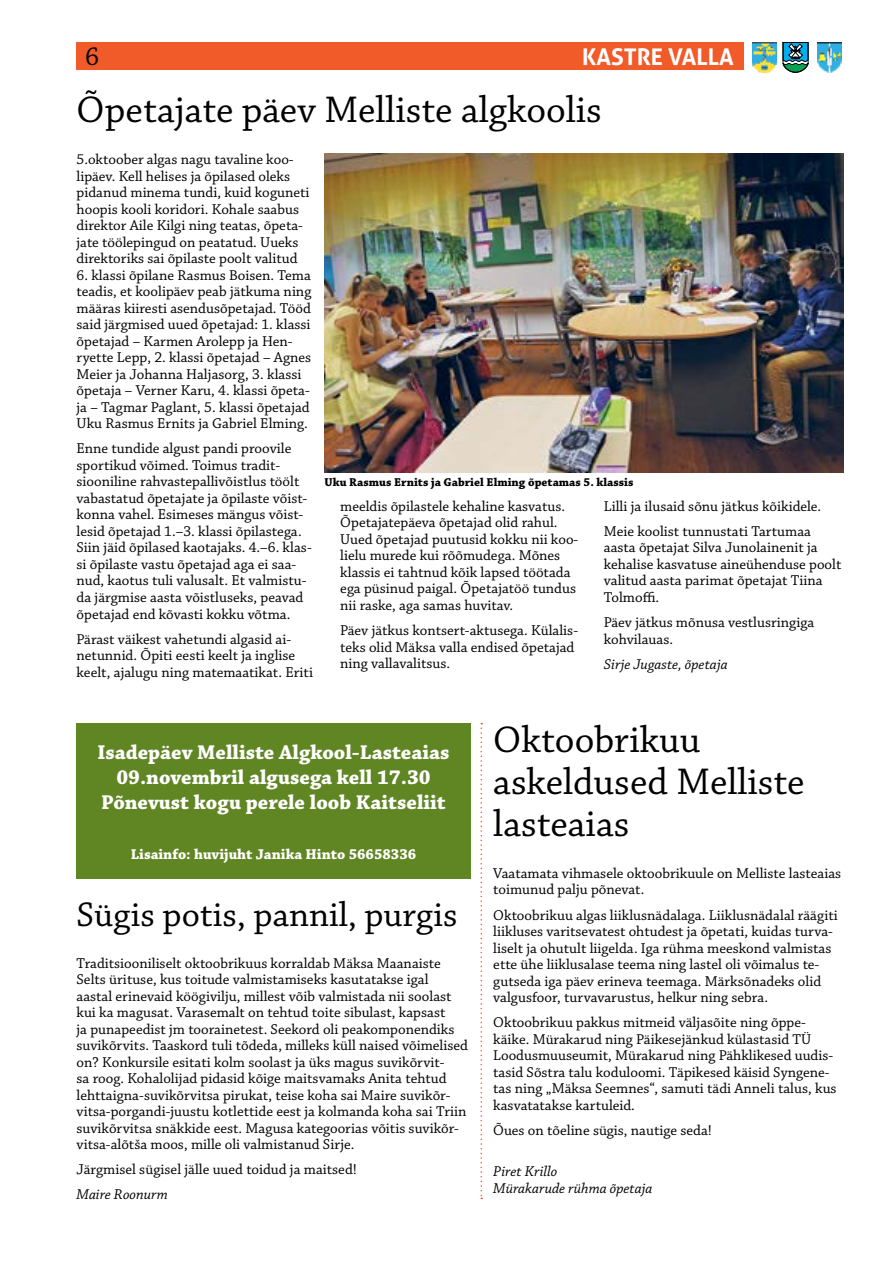
<style>
.page{position:relative;width:893px;height:1263px;background:#fff}
.page>*{position:absolute;margin:0;border:0;box-sizing:border-box;transform-origin:0 0}
.t1{font:39px/42.2px "Chaparral Pro";color:#000}
.t2{font:36px "Chaparral Pro";color:#000}
.t3{font:27px "Chaparral Pro";color:#000}
.t4{font:700 22.95px "Aller";color:#fff}
.t5{font:700 21px/25px "Chaparral Pro";color:#fff;text-align:center}
.t6{font:15px/16.5px "Chaparral Pro";color:#000}
.t7{font:italic 15px/16.5px "Chaparral Pro";letter-spacing:.005em;color:#000}
.t8{font:700 15px "Chaparral Pro";color:#fff}
.t9{font:700 12px "Chaparral Pro";color:#000}
</style>
<div class="page">
<div style="left:77px;top:43px;width:667px;height:27px;background:#f15a29"></div>
<img style="left:752px;top:43px;width:24px;height:29px">
<img style="left:818px;top:43px;width:24px;height:29px">
<svg style="left:782px;top:43px;width:27px;height:29px"></svg>
<div style="left:77px;top:723px;width:394px;height:156px;background:#608624"></div>
<img style="left:325px;top:153px;width:518px;height:319px">
<svg style="left:480px;top:723px;width:2px;height:476px"></svg>
<h3 class="t3" style="left:85px;top:42px;width:16px">6</h3>
<h3 class="t4" style="left:582px;top:43px;width:153px">KASTRE VALLA</h3>
<h1 class="t1" style="left:77px;top:91px;width:527px">Õpetajate päev Melliste algkoolis</h1>
<p class="t6" style="left:77px;top:152px;width:235px">5.oktoober algas nagu tavaline koo&shy;lipäev. Kell helises ja õpilased oleks pidanud minema tundi, kuid koguneti hoopis kooli koridori. Kohale saabus direktor Aile Kilgi ning teatas, õpeta&shy;jate töölepingud on peatatud. Uueks direktoriks sai õpilaste poolt valitud</p>
<p class="t6" style="left:77px;top:268px;width:236px">6. klassi õpilane Rasmus Boisen. Tema teadis, et koolipäev peab jätkuma ning määras kiiresti asendusõpetajad. Tööd said järgmised uued õpetajad: 1. klassi õpetajad – Karmen Arolepp ja Hen&shy;ryette Lepp, 2. klassi õpetajad – Agnes Meier ja Johanna Haljasorg, 3. klassi õpetaja – Verner Karu, 4. klassi õpeta&shy;ja – Tagmar Paglant, 5. klassi õpetajad Uku Rasmus Ernits ja Gabriel Elming.</p>
<p class="t6" style="left:77px;top:441px;width:237px">Enne tundide algust pandi proovile sportikud võimed. Toimus tradit&shy;siooniline rahvastepallivõistlus töölt vabastatud õpetajate ja õpilaste võist&shy;konna vahel. Esimeses mängus võist&shy;lesid õpetajad 1.–3. klassi õpilastega.<br>Siin jäid õpilased kaotajaks. 4.–6. klas&shy;si õpilaste vastu õpetajad aga ei saa&shy;nud, kaotus tuli valusalt. Et valmistu&shy;da järgmise aasta võistluseks, peavad õpetajad end kõvasti kokku võtma.</p>
<p class="t6" style="left:77px;top:631px;width:238px">Pärast väikest vahetundi algasid ai&shy;netunnid. Õpiti eesti keelt ja inglise keelt, ajalugu ning matemaatikat. Eriti</p>
<p class="t9" style="left:325px;top:475px;width:310px">Uku Rasmus Ernits ja Gabriel Elming õpetamas 5. klassis</p>
<p class="t6" style="left:340px;top:499px;width:240px">meeldis õpilastele kehaline kasvatus.<br>Õpetajatepäeva õpetajad olid rahul.<br>Uued õpetajad puutusid kokku nii koo&shy;lielu murede kui rõõmudega. Mõnes klassis ei tahtnud kõik lapsed töötada ega püsinud paigal. Õpetajatöö tundus nii raske, aga samas huvitav.</p>
<p class="t6" style="left:340px;top:623px;width:239px">Päev jätkus kontsert-aktusega. Külalis&shy;teks olid Mäksa valla endised õpetajad ning vallavalitsus.</p>
<p class="t6" style="left:604px;top:494px;width:219px;line-height:25px">Lilli ja ilusaid sõnu jätkus kõikidele.<br>Meie koolist tunnustati Tartumaa</p>
<p class="t6" style="left:604px;top:540px;width:239px">aasta õpetajat Silva Junolainenit ja kehalise kasvatuse aineühenduse poolt valitud aasta parimat õpetajat Tiina<br>Tolmoffi.</p>
<p class="t6" style="left:604px;top:615px;width:212px">Päev jätkus mõnusa vestlusringiga kohvilauas.</p>
<p class="t7" style="left:604px;top:656px;width:125px">Sirje Jugaste, õpetaja</p>
<h3 class="t5" style="left:97px;top:740px;width:354px">Isadepäev Melliste Algkool-Lasteaias<br>09.novembril algusega kell 17.30<br>Põnevust kogu perele loob Kaitseliit</h3>
<p class="t8" style="left:131px;top:845px;width:287px">Lisainfo: huvijuht Janika Hinto 56658336</p>
<h2 class="t2" style="left:77px;top:894px;width:383px">Sügis potis, pannil, purgis</h2>
<p class="t6" style="left:77px;top:955px;width:393px">Traditsiooniliselt oktoobrikuus korraldab Mäksa Maanaiste Selts ürituse, kus toitude valmistamiseks kasutatakse igal<br>aastal erinevaid köögivilju, millest võib valmistada nii soolast kui ka magusat. Varasemalt on tehtud toite sibulast, kapsast<br>ja punapeedist jm toorainetest. Seekord oli peakomponendiks suvikõrvits. Taaskord tuli tõdeda, milleks küll naised võimelised on? Konkursile esitati kolm soolast ja üks magus suvikõrvit-<br>sa roog. Kohalolijad pidasid kõige maitsvamaks Anita tehtud lehttaigna-suvikõrvitsa pirukat, teise koha sai Maire suvikõr&shy;vitsa-porgandi-juustu kotlettide eest ja kolmanda koha sai Triin suvikõrvitsa snäkkide eest. Magusa kategoorias võitis suvikõr&shy;vitsa-alõtša moos, mille oli valmistanud Sirje.</p>
<p class="t6" style="left:77px;top:1162px;width:282px">Järgmisel sügisel jälle uued toidud ja maitsed!</p>
<p class="t7" style="left:77px;top:1187px;width:93px">Maire Roonurm</p>
<h1 class="t1" style="left:493px;top:720px;width:313px">Oktoobrikuu askeldused Melliste lasteaias</h1>
<p class="t6" style="left:493px;top:865px;width:349px">Vaatamata vihmasele oktoobrikuule on Melliste lasteaias toimunud palju põnevat.</p>
<p class="t6" style="left:493px;top:907px;width:346px">Oktoobrikuu algas liiklusnädalaga. Liiklusnädalal räägiti liikluses varitsevatest ohtudest ja õpetati, kuidas turva&shy;liselt ja ohutult liigelda. Iga rühma meeskond valmistas ette ühe liiklusalase teema ning lastel oli võimalus te&shy;gutseda iga päev erineva teemaga. Märksõnadeks olid valgusfoor, turvavarustus, helkur ning sebra.</p>
<p class="t6" style="left:493px;top:1014px;width:345px">Oktoobrikuu pakkus mitmeid väljasõite ning õppe&shy;käike. Mürakarud ning Päikesejänkud külastasid TÜ Loodusmuuseumit, Mürakarud ning Pähklikesed uudis&shy;tasid Sõstra talu koduloomi. Täpikesed käisid Syngene&shy;tas ning „Mäksa Seemnes“, samuti tädi Anneli talus, kus kasvatatakse kartuleid.</p>
<p class="t6" style="left:493px;top:1122px;width:220px">Õues on tõeline sügis, nautige seda!</p>
<p class="t7" style="left:493px;top:1164px;width:161px">Piret Krillo<br>Mürakarude rühma õpetaja</p>
</div>
